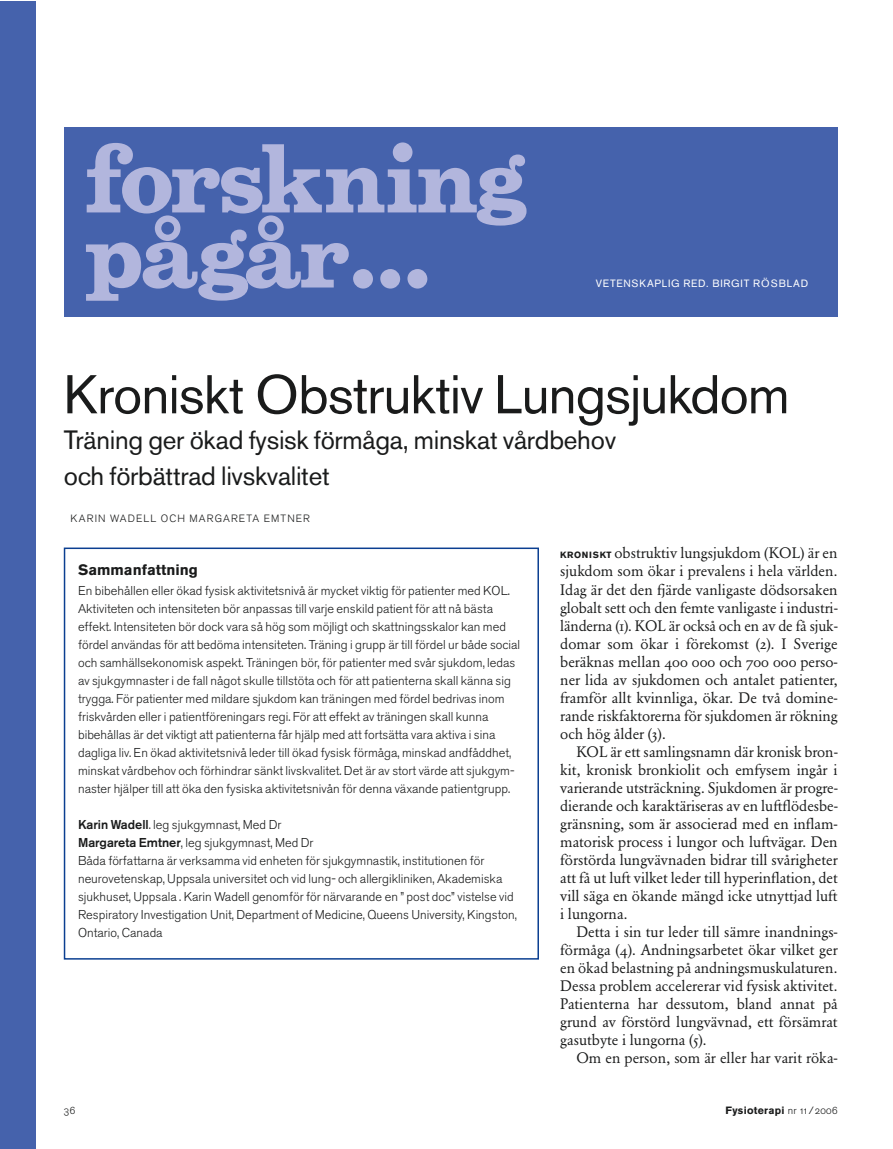
<style>
.page{position:relative;width:893px;height:1149px;background:#fff}
.page>*{position:absolute;margin:0;border:0;box-sizing:border-box;transform-origin:0 0}
.t1{font:700 90px "Belizio";letter-spacing:-.04em;color:#b2b6dd}
._3c2___rubrik_36_reg{font:54px "Akzidenz Grotesk BE";letter-spacing:-.015em;color:#1a1b1b}
._3e2___rubrik_18_reg{font:26.25px/36px "Akzidenz Grotesk BE";letter-spacing:-.01em;color:#1a1b1b}
._1a___bröd{font:15px/18px "Garamond Exp BQ Regular Os F";color:#1a1b1b;text-align:justify}
._1b___bröd_ej_indr{font:15px/18px "Garamond Exp BQ Regular Os F";letter-spacing:-.005em;color:#1a1b1b;text-align:justify}
._6c2___fakta_rub_fet{font:700 15px "Akzidenz Grotesk BE";color:#1a1b1b}
._6a___fakta{font:12.75px/18px "Akzidenz Grotesk BE Light Os F";color:#1a1b1b}
._1c2___byline_hö{font:10.5px "Akzidenz Grotesk BE Light Os F";letter-spacing:.105em;color:#1a1b1b}
._1c2___byline_hö-2{font:10.5px "Akzidenz Grotesk BE";letter-spacing:.075em;color:#fff}
.t2{font:700 10.5px "Akzidenz Grotesk BE";letter-spacing:.025em;color:#1a1b1b}
.s1{font-family:"Akzidenz Grotesk BE";font-weight:700;font-size:9px}
.s2{font-family:"Akzidenz Grotesk BE";font-weight:500}
.s3{font-family:"Akzidenz Grotesk BE Light Os F";font-weight:400}
</style>
<div class="page">
<div style="left:0;top:1px;width:35px;height:1147px;background:#4562ac"></div>
<div style="left:64px;top:547px;width:475px;height:412px;border:2px solid #0b3f91"></div>
<div style="left:64px;top:128px;width:774px;height:189px;background:#4562ac"></div>
<p class="t1" style="left:85px;top:120px;width:444px">forskning</p>
<p class="t1" style="left:85px;top:195px;width:348px">pågår…</p>
<p class="_1c2___byline_hö-2" style="left:596px;top:276px;width:214px">VETENSKAPLIG RED. BIRGIT RÖSBLAD</p>
<p class="_3c2___rubrik_36_reg" style="left:64px;top:362px;width:727px">Kroniskt Obstruktiv Lungsjukdom</p>
<p class="_3e2___rubrik_18_reg" style="left:64px;top:422px;width:554px">Träning ger ökad fysisk förmåga, minskat vårdbehov och förbättrad livskvalitet</p>
<p class="_1c2___byline_hö" style="left:71px;top:512px;width:241px">KARIN WADELL OCH MARGARETA EMTNER</p>
<p class="_1b___bröd_ej_indr" style="left:560px;top:544px;width:279px"><span class="s1">KRONISKT</span> obstruktiv lungsjukdom (KOL) är en sjukdom som ökar i prevalens i hela världen.<br>Idag är det den fjärde vanligaste dödsorsaken globalt sett och den femte vanligaste i industri&shy;länderna (1). KOL är också och en av de få sjuk&shy;domar som ökar i förekomst (2). I Sverige beräknas mellan 400 000 och 700 000 perso&shy;ner lida av sjukdomen och antalet patienter, framför allt kvinnliga, ökar. De två domine&shy;rande riskfaktorerna för sjukdomen är rökning och hög ålder (3).</p>
<p class="_1a___bröd" style="left:560px;top:742px;width:279px;text-indent:16px">KOL är ett samlingsnamn där kronisk bron&shy;kit, kronisk bronkiolit och emfysem ingår i varierande utsträckning. Sjukdomen är progre&shy;dierande och karaktäriseras av en luftflödesbe&shy;gränsning, som är associerad med en inflam&shy;matorisk process i lungor och luftvägar. Den förstörda lungvävnaden bidrar till svårigheter att få ut luft vilket leder till hyperinflation, det vill säga en ökande mängd icke utnyttjad luft i lungorna.</p>
<p class="_1a___bröd" style="left:560px;top:922px;width:279px;text-indent:16px">Detta i sin tur leder till sämre inandnings&shy;förmåga (4). Andningsarbetet ökar vilket ger en ökad belastning på andningsmuskulaturen.<br>Dessa problem accelererar vid fysisk aktivitet.<br>Patienterna har dessutom, bland annat på grund av förstörd lungvävnad, ett försämrat gasutbyte i lungorna (5).</p>
<p class="_1a___bröd" style="left:576px;top:1048px;width:263px">Om en person, som är eller har varit röka-</p>
<p class="_6c2___fakta_rub_fet" style="left:78px;top:561px;width:121px">Sammanfattning</p>
<p class="_6a___fakta" style="left:78px;top:581px;width:444px">En bibehållen eller ökad fysisk aktivitetsnivå är mycket viktig för patienter med KOL.<br>Aktiviteten och intensiteten bör anpassas till varje enskild patient för att nå bästa effekt. Intensiteten bör dock vara så hög som möjligt och skattningsskalor kan med fördel användas för att bedöma intensiteten. Träning i grupp är till fördel ur både social och samhällsekonomisk aspekt. Träningen bör, för patienter med svår sjukdom, ledas av sjukgymnaster i de fall något skulle tillstöta och för att patienterna skall känna sig trygga. För patienter med mildare sjukdom kan träningen med fördel bedrivas inom friskvården eller i patientföreningars regi. För att effekt av träningen skall kunna bibehållas är det viktigt att patienterna får hjälp med att fortsätta vara aktiva i sina dagliga liv. En ökad aktivitetsnivå leder till ökad fysisk förmåga, minskad andfåddhet, minskat vårdbehov och förhindrar sänkt livskvalitet. Det är av stort värde att sjukgym&shy;naster hjälper till att öka den fysiska aktivitetsnivån för denna växande patientgrupp.</p>
<p class="_6a___fakta" style="left:78px;top:815px;width:205px"><span class="s2">Karin Wadell</span>. leg sjukgymnast, Med Dr</p>
<p class="_6a___fakta" style="left:78px;top:833px;width:237px"><span class="s2">Margareta Emtner</span>, leg sjukgymnast, Med Dr</p>
<p class="_6a___fakta" style="left:78px;top:851px;width:440px">Båda författarna är verksamma vid enheten för sjukgymnastik, institutionen för neurovetenskap, Uppsala universitet och vid lung- och allergikliniken, Akademiska sjukhuset, Uppsala . Karin Wadell genomför för närvarande en ” post doc” vistelse vid Respiratory Investigation Unit, Department of Medicine, Queens University, Kingston, Ontario, Canada</p>
<p class="_1c2___byline_hö" style="left:64px;top:1104px;width:13px">36</p>
<p class="t2" style="left:726px;top:1104px;width:114px">Fysioterapi <span class="s3">nr 11 / 2006</span></p>
</div>
